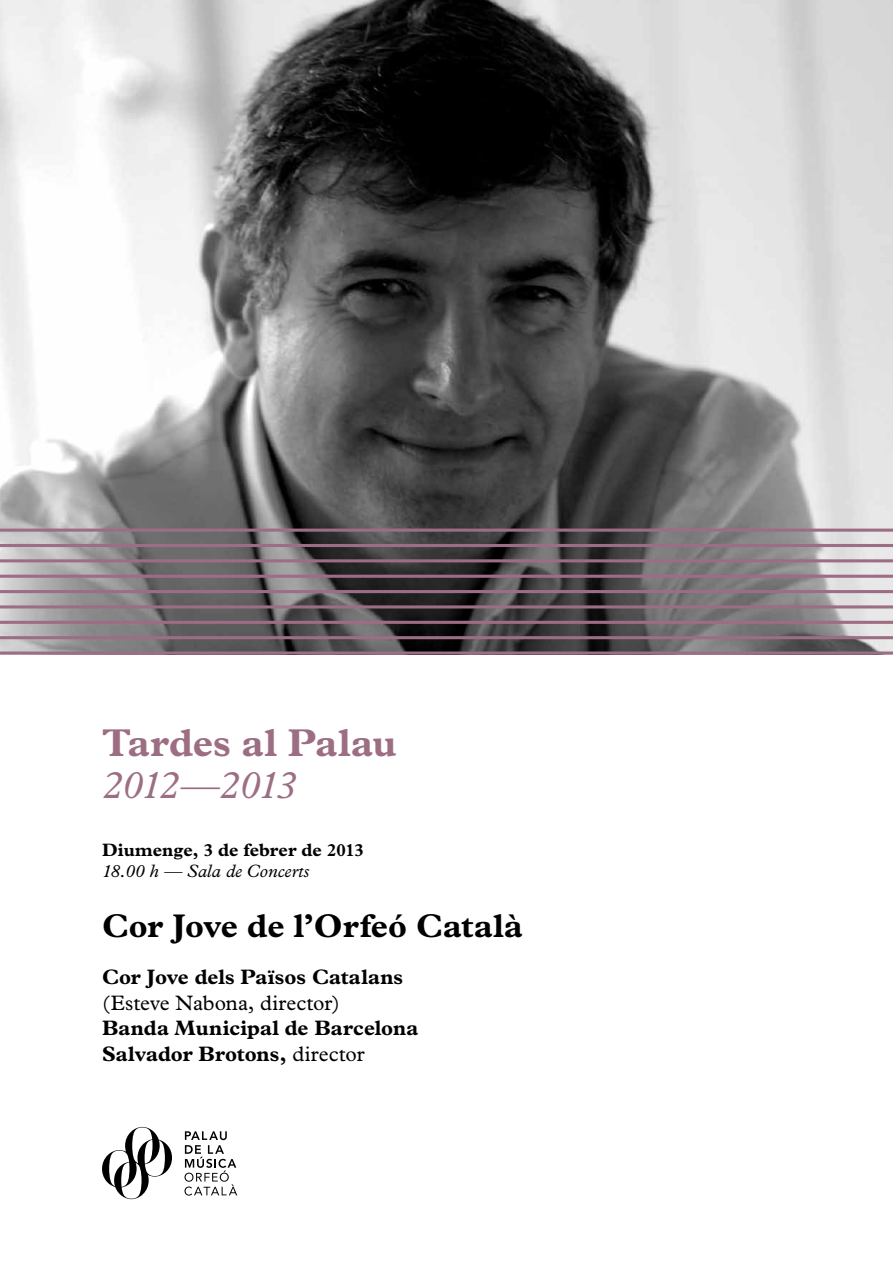
<style>
.page{position:relative;width:893px;height:1263px;background:#fff}
.page>*{position:absolute;margin:0;border:0;box-sizing:border-box;transform-origin:0 0}
.t1{font:700 39px "Plantin";color:#9d6e83}
.t2{font:italic 39px "Plantin";letter-spacing:-.04em;color:#9d6e83}
.t3{font:700 33px "Plantin";color:#000}
.t4{font:700 21px/25.5px "Plantin";color:#000}
.t5{font:21px "Plantin";color:#000}
.t6{font:700 18px "Plantin";letter-spacing:-.005em;color:#000}
.t7{font:italic 18px "Plantin";letter-spacing:.005em;color:#000}
.s1{font-weight:400}
</style>
<div class="page">
<svg style="left:102px;top:1127px;width:70px;height:72px"></svg>
<svg style="left:184px;top:1131px;width:53px;height:64px"></svg>
<img style="left:0;top:0;width:893px;height:651px">
<svg style="left:0;top:651px;width:893px;height:4px;background:#8e697a"></svg>
<hr style="left:0;top:590px;width:893px;height:3px;background:#9d6e83">
<hr style="left:0;top:621px;width:893px;height:3px;background:#9d6e83">
<hr style="left:0;top:559px;width:893px;height:3px;background:#9d6e83">
<hr style="left:0;top:636px;width:893px;height:3px;background:#9d6e83">
<hr style="left:0;top:575px;width:893px;height:3px;background:#9d6e83">
<hr style="left:0;top:605px;width:893px;height:3px;background:#9d6e83">
<hr style="left:0;top:544px;width:893px;height:3px;background:#9d6e83">
<hr style="left:0;top:529px;width:893px;height:3px;background:#9d6e83">
<h1 class="t1" style="left:102px;top:719px;width:296px">Tardes al Palau</h1>
<h1 class="t2" style="left:102px;top:762px;width:196px">2012—2013</h1>
<p class="t6" style="left:102px;top:839px;width:263px">Diumenge, 3 de febrer de 2013</p>
<p class="t7" style="left:102px;top:860px;width:209px">18.00 h — Sala de Concerts</p>
<h2 class="t3" style="left:102px;top:906px;width:422px">Cor Jove de l’Orfeó Català</h2>
<p class="t4" style="left:102px;top:964px;width:303px">Cor Jove dels Països Catalans</p>
<p class="t5" style="left:102px;top:991px;width:239px">(Esteve Nabona, director)</p>
<p class="t4" style="left:102px;top:1015px;width:318px">Banda Municipal de Barcelona<br>Salvador Brotons, <span class="s1">director</span></p>
</div>
